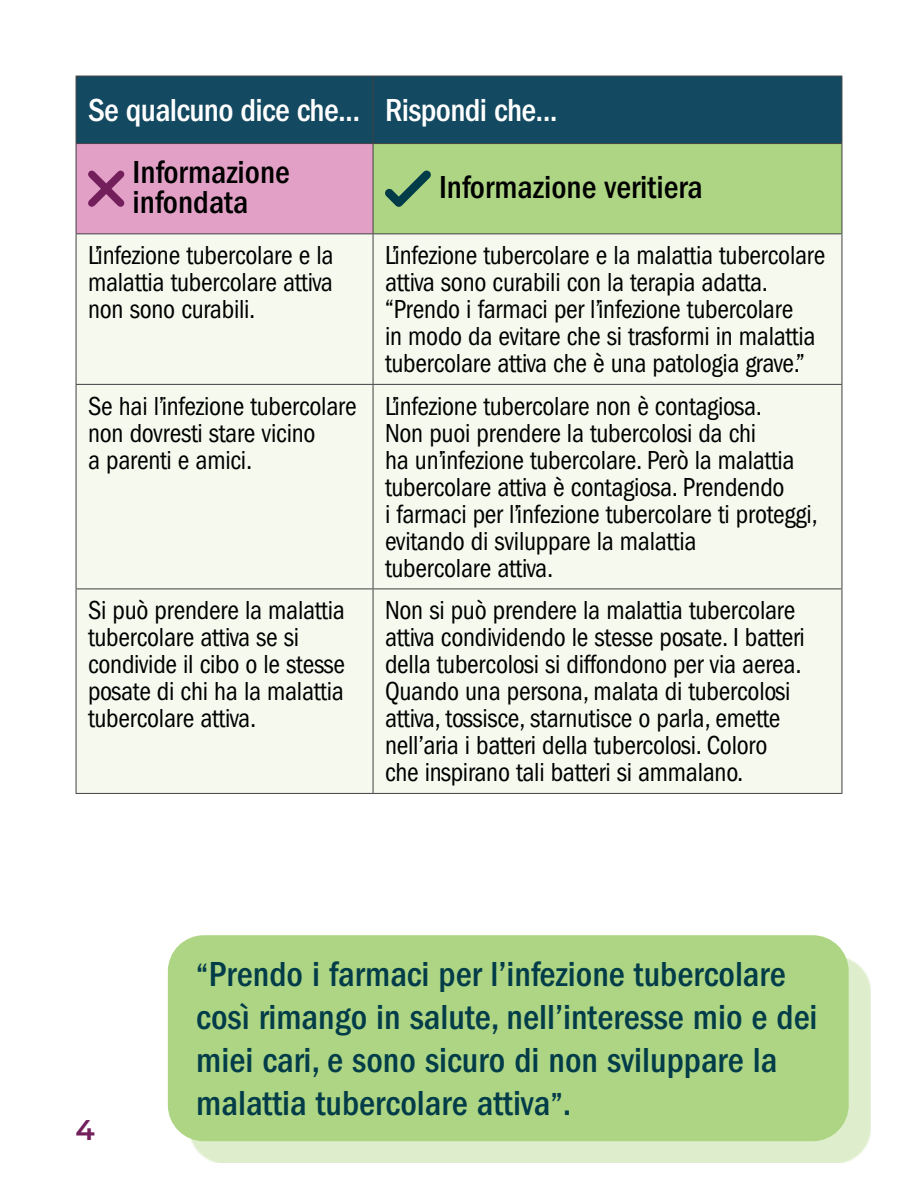
<style>
.page{position:relative;width:918px;height:1188px;background:#fff}
.page>*{position:absolute;margin:0;border:0;box-sizing:border-box;transform-origin:0 0}
.t1{font:500 condensed 36px/43.2px "Franklin Gothic LT Pro";color:#023c49}
.Myth___Fact{font:500 condensed 33px/30px "Franklin Gothic LT Pro";color:#000}
.Chart_White{font:500 condensed 33px "Franklin Gothic LT Pro";letter-spacing:-.02em;color:#fff}
.t2{font:600 28.5px "Montserrat";color:#721f5c}
.Chart_Black{font:condensed 27px/27px "Franklin Gothic LT Pro";letter-spacing:-.01em;color:#000}
.s1{font-size:33px;color:#043c49}
</style>
<div class="page">
<div style="left:77px;top:77px;width:764px;height:66px;background:#144a61"></div>
<div style="left:76px;top:144px;width:297px;height:90px;background:#e3a0c7"></div>
<div style="left:373px;top:144px;width:469px;height:90px;background:#add583"></div>
<div style="left:77px;top:234px;width:764px;height:559px;background:#f5f9ee"></div>
<hr style="left:76px;top:76px;width:297px;height:1px;background:#414042">
<hr style="left:76px;top:77px;width:1px;height:66px;background:#414042">
<hr style="left:373px;top:76px;width:469px;height:1px;background:#414042">
<hr style="left:373px;top:77px;width:1px;height:66px;background:#414042">
<hr style="left:841px;top:77px;width:1px;height:66px;background:#414042">
<hr style="left:76px;top:143px;width:297px;height:1px;background:#414042">
<hr style="left:373px;top:143px;width:469px;height:1px;background:#414042">
<hr style="left:76px;top:144px;width:1px;height:89px;background:#414042">
<hr style="left:373px;top:144px;width:1px;height:89px;background:#414042">
<hr style="left:841px;top:144px;width:1px;height:89px;background:#414042">
<hr style="left:76px;top:233px;width:297px;height:1px;background:#414042">
<hr style="left:76px;top:234px;width:1px;height:150px;background:#414042">
<hr style="left:373px;top:233px;width:469px;height:1px;background:#414042">
<hr style="left:373px;top:234px;width:1px;height:150px;background:#414042">
<hr style="left:841px;top:234px;width:1px;height:150px;background:#414042">
<hr style="left:76px;top:384px;width:297px;height:1px;background:#414042">
<hr style="left:76px;top:385px;width:1px;height:203px;background:#414042">
<hr style="left:373px;top:384px;width:469px;height:1px;background:#414042">
<hr style="left:373px;top:385px;width:1px;height:203px;background:#414042">
<hr style="left:841px;top:385px;width:1px;height:203px;background:#414042">
<hr style="left:76px;top:588px;width:297px;height:1px;background:#414042">
<hr style="left:76px;top:589px;width:1px;height:204px;background:#414042">
<hr style="left:373px;top:588px;width:469px;height:1px;background:#414042">
<hr style="left:373px;top:589px;width:1px;height:204px;background:#414042">
<hr style="left:841px;top:589px;width:1px;height:204px;background:#414042">
<hr style="left:76px;top:793px;width:297px;height:1px;background:#414042">
<hr style="left:373px;top:793px;width:469px;height:1px;background:#414042">
<svg style="left:88px;top:170px;width:37px;height:37px"></svg>
<svg style="left:385px;top:170px;width:46px;height:37px"></svg>
<div style="left:189px;top:957px;width:681px;height:206px;background:#add583;opacity:.4"></div>
<div style="left:168px;top:935px;width:681px;height:206px;background:#add583;border-radius:36px"></div>
<p class="Chart_White" style="left:88px;top:91px;width:274px">Se qualcuno dice che...</p>
<p class="Chart_White" style="left:385px;top:91px;width:174px">Rispondi che...</p>
<p class="Myth___Fact" style="left:133px;top:157px;width:159px">Informazione infondata</p>
<p class="Myth___Fact" style="left:439px;top:172px;width:265px">Informazione veritiera</p>
<p class="Chart_Black" style="left:88px;top:242px;width:247px;text-align:justify">L’infezione tubercolare e la malattia tubercolare attiva non sono curabili.</p>
<p class="Chart_Black" style="left:385px;top:242px;width:442px">L’infezione tubercolare e la malattia tubercolare attiva sono curabili con la terapia adatta. “Prendo i farmaci per l’infezione tubercolare<br>in modo da evitare che si trasformi in malattia tubercolare attiva che è una patologia grave.”</p>
<p class="Chart_Black" style="left:88px;top:393px;width:270px">Se hai l’infezione tubercolare non dovresti stare vicino<br>a parenti e amici.</p>
<p class="Chart_Black" style="left:385px;top:393px;width:434px">L’infezione tubercolare non è contagiosa.<br>Non puoi prendere la tubercolosi da chi<br>ha un’infezione tubercolare. Però la malattia tubercolare attiva è contagiosa. Prendendo<br>i farmaci per l’infezione tubercolare ti proteggi, evitando di sviluppare la malattia<br>tubercolare attiva.</p>
<p class="Chart_Black" style="left:88px;top:597px;width:259px">Si può prendere la malattia tubercolare attiva se si condivide il cibo o le stesse posate di chi ha la malattia tubercolare attiva.</p>
<p class="Chart_Black" style="left:385px;top:597px;width:421px">Non si può prendere la malattia tubercolare attiva condividendo le stesse posate. I batteri della tubercolosi si diffondono per via aerea.<br>Quando una persona, malata di tubercolosi attiva, tossisce, starnutisce o parla, emette nell’aria i batteri della tubercolosi. Coloro che inspirano tali batteri si ammalano.</p>
<p class="t2" style="left:76px;top:1110px;width:21px">4</p>
<p class="t1" style="left:196px;top:953px;width:623px"><span class="s1">“</span>Prendo i farmaci per l’infezione tubercolare così rimango in salute, nell’interesse mio e dei miei cari, e sono sicuro di non sviluppare la malattia tubercolare attiva<span class="s1">”</span>.</p>
</div>
